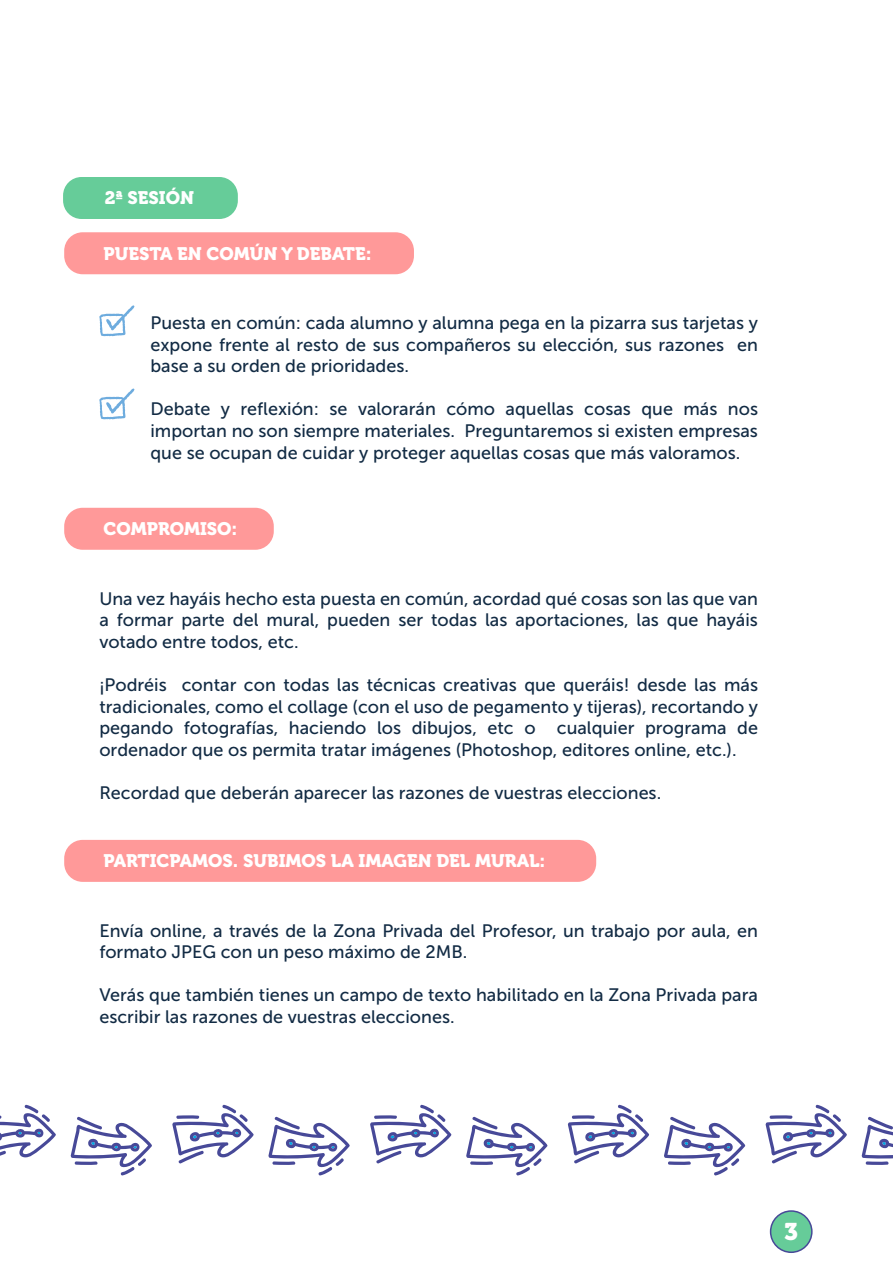
<style>
.page{position:relative;width:893px;height:1263px;background:#fff}
.page>*{position:absolute;margin:0;border:0;box-sizing:border-box;transform-origin:0 0}
.t1{font:24px "Museo 900";color:#fff}
.t2{font:18px/21.6px "Museo Sans 500";color:#122b44;text-align:justify}
.t3{font:18px "Museo 900";color:#fff}
</style>
<div class="page">
<div style="left:64px;top:232px;width:350px;height:42px;background:#f99;border-radius:18px"></div>
<svg style="left:99px;top:305px;width:36px;height:31px"></svg>
<svg style="left:99px;top:388px;width:36px;height:31px"></svg>
<div style="left:64px;top:508px;width:210px;height:42px;background:#f99;border-radius:18px"></div>
<div style="left:64px;top:840px;width:532px;height:42px;background:#f99;border-radius:18px"></div>
<div style="left:771px;top:1211px;width:41px;height:41px;background:#6c9;border-radius:50%"></div>
<div style="left:770px;top:1210px;width:43px;height:43px;border:2px solid #474998;border-radius:50%"></div>
<svg style="left:0;top:1104px;width:56px;height:54px"></svg>
<svg style="left:71px;top:1116px;width:81px;height:60px"></svg>
<svg style="left:172px;top:1104px;width:82px;height:60px"></svg>
<svg style="left:268px;top:1116px;width:82px;height:60px"></svg>
<svg style="left:370px;top:1104px;width:82px;height:60px"></svg>
<svg style="left:466px;top:1116px;width:82px;height:60px"></svg>
<svg style="left:568px;top:1104px;width:81px;height:60px"></svg>
<svg style="left:664px;top:1116px;width:81px;height:60px"></svg>
<svg style="left:766px;top:1104px;width:81px;height:60px"></svg>
<svg style="left:862px;top:1116px;width:31px;height:49px"></svg>
<div style="left:63px;top:177px;width:175px;height:42px;background:#6c9;border-radius:18px"></div>
<p class="t3" style="left:105px;top:187px;width:91px">2ª SESIÓN</p>
<p class="t3" style="left:104px;top:244px;width:270px">PUESTA EN COMÚN Y DEBATE:</p>
<p class="t2" style="left:150px;top:312px;width:609px">Puesta en común: cada alumno y alumna pega en la pizarra sus tarjetas y expone frente al resto de sus compañeros su elección, sus razones en base a su orden de prioridades.</p>
<p class="t2" style="left:150px;top:398px;width:609px">Debate y reflexión: se valorarán cómo aquellas cosas que más nos importan no son siempre materiales. Preguntaremos si existen empresas que se ocupan de cuidar y proteger aquellas cosas que más valoramos.</p>
<p class="t3" style="left:104px;top:518px;width:135px">COMPROMISO:</p>
<p class="t2" style="left:99px;top:587px;width:660px">Una vez hayáis hecho esta puesta en común, acordad qué cosas son las que van a formar parte del mural, pueden ser todas las aportaciones, las que hayáis votado entre todos, etc.</p>
<p class="t2" style="left:99px;top:674px;width:660px">¡Podréis contar con todas las técnicas creativas que queráis! desde las más tradicionales, como el collage (con el uso de pegamento y tijeras), recortando y pegando fotografías, haciendo los dibujos, etc o cualquier programa de ordenador que os permita tratar imágenes (Photoshop, editores online, etc.).</p>
<p class="t2" style="left:99px;top:782px;width:563px">Recordad que deberán aparecer las razones de vuestras elecciones.</p>
<p class="t3" style="left:104px;top:850px;width:443px">PARTICPAMOS. SUBIMOS LA IMAGEN DEL MURAL:</p>
<p class="t2" style="left:99px;top:920px;width:660px">Envía online, a través de la Zona Privada del Profesor, un trabajo por aula, en formato JPEG con un peso máximo de 2MB.</p>
<p class="t2" style="left:99px;top:984px;width:660px">Verás que también tienes un campo de texto habilitado en la Zona Privada para escribir las razones de vuestras elecciones.</p>
<h1 class="t1" style="left:784px;top:1218px;width:15px">3</h1>
</div>
